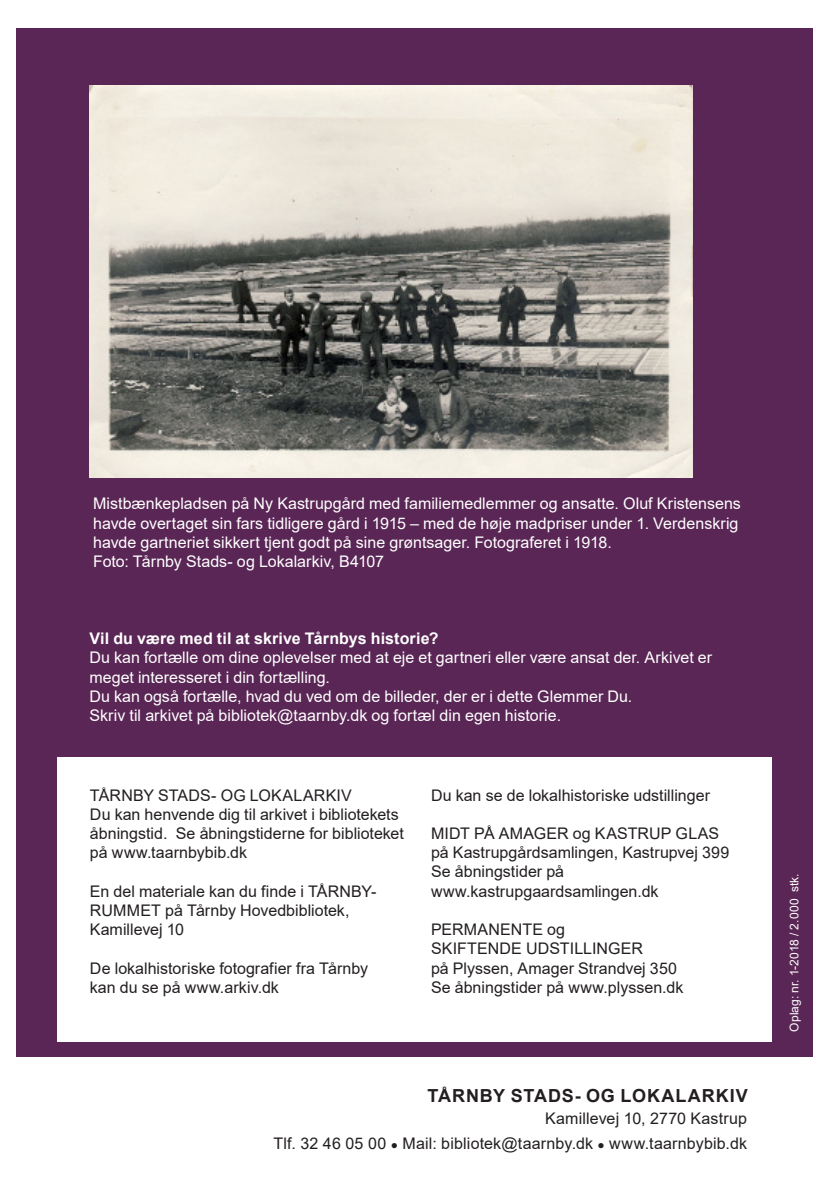
<style>
.page{position:relative;width:840px;height:1191px;background:#fff}
.page>*{position:absolute;margin:0;border:0;box-sizing:border-box;transform-origin:0 0}
.t1{font:700 18px "Arial";letter-spacing:.05em;color:#231f20}
.Brød_side_2_og_bagsi{font:16px/19.2px "Arial";color:#231f20}
.Brød_side_2_og_bagsi-2{font:16px/19.2px "Arial";color:#fff}
.Brød_side_2_og_bagsi-3{font:700 16px "Arial";letter-spacing:.005em;color:#fff}
.Brød_side_2_og_bagsi-4{font:12px "Arial";letter-spacing:.01em;color:#fff}
.s1{font-size:12px}
</style>
<div class="page">
<div style="left:16px;top:28px;width:796px;height:1029px;background:#5a2655"></div>
<img style="left:89px;top:85px;width:603px;height:392px">
<div style="left:58px;top:757px;width:713px;height:285px;background:#fff"></div>
<p class="Brød_side_2_og_bagsi-2" style="left:93px;top:494px;width:649px">Mistbænkepladsen på Ny Kastrupgård med familiemedlemmer og ansatte. Oluf Kristensens havde overtaget sin fars tidligere gård i 1915 – med de høje madpriser under 1. Verdenskrig havde gartneriet sikkert tjent godt på sine grøntsager. Fotograferet i 1918.</p>
<p class="Brød_side_2_og_bagsi-2" style="left:93px;top:552px;width:292px">Foto: Tårnby Stads- og Lokalarkiv, B4107</p>
<p class="Brød_side_2_og_bagsi-3" style="left:89px;top:627px;width:350px">Vil du være med til at skrive Tårnbys historie?</p>
<p class="Brød_side_2_og_bagsi-2" style="left:89px;top:648px;width:624px">Du kan fortælle om dine oplevelser med at eje et gartneri eller være ansat der. Arkivet er meget interesseret i din fortælling.</p>
<p class="Brød_side_2_og_bagsi-2" style="left:89px;top:686px;width:544px">Du kan også fortælle, hvad du ved om de billeder, der er i dette Glemmer Du.</p>
<p class="Brød_side_2_og_bagsi-2" style="left:89px;top:705px;width:473px">Skriv til arkivet på bibliotek@taarnby.dk og fortæl din egen historie.</p>
<p class="Brød_side_2_og_bagsi" style="left:90px;top:785px;width:263px">TÅRNBY STADS- OG LOKALARKIV</p>
<p class="Brød_side_2_og_bagsi" style="left:90px;top:804px;width:315px">Du kan henvende dig til arkivet i bibliotekets åbningstid. Se åbningstiderne for biblioteket på www.taarnbybib.dk</p>
<p class="Brød_side_2_og_bagsi" style="left:90px;top:881px;width:288px">En del materiale kan du finde i TÅRNBY-<br>RUMMET på Tårnby Hovedbibliotek,</p>
<p class="Brød_side_2_og_bagsi" style="left:90px;top:919px;width:96px">Kamillevej 10</p>
<p class="Brød_side_2_og_bagsi" style="left:90px;top:958px;width:279px">De lokalhistoriske fotografier fra Tårnby</p>
<p class="Brød_side_2_og_bagsi" style="left:90px;top:977px;width:190px">kan du se på www.arkiv.dk</p>
<p class="Brød_side_2_og_bagsi" style="left:431px;top:785px;width:280px">Du kan se de lokalhistoriske udstillinger</p>
<p class="Brød_side_2_og_bagsi" style="left:431px;top:823px;width:289px">MIDT PÅ AMAGER og KASTRUP GLAS</p>
<p class="Brød_side_2_og_bagsi" style="left:431px;top:843px;width:299px">på Kastrupgårdsamlingen, Kastrupvej 399</p>
<p class="Brød_side_2_og_bagsi" style="left:431px;top:862px;width:135px">Se åbningstider på</p>
<p class="Brød_side_2_og_bagsi" style="left:431px;top:881px;width:229px">www.kastrupgaardsamlingen.dk</p>
<p class="Brød_side_2_og_bagsi" style="left:431px;top:919px;width:135px">PERMANENTE og</p>
<p class="Brød_side_2_og_bagsi" style="left:431px;top:939px;width:213px">SKIFTENDE UDSTILLINGER</p>
<p class="Brød_side_2_og_bagsi" style="left:431px;top:958px;width:247px">på Plyssen, Amager Strandvej 350</p>
<p class="Brød_side_2_og_bagsi" style="left:431px;top:977px;width:254px">Se åbningstider på www.plyssen.dk</p>
<p class="t1" style="left:427px;top:1082px;width:321px">TÅRNBY STADS- OG LOKALARKIV</p>
<p class="Brød_side_2_og_bagsi" style="left:545px;top:1108px;width:203px">Kamillevej 10, 2770 Kastrup</p>
<p class="Brød_side_2_og_bagsi" style="left:273px;top:1133px;width:475px">Tlf. 32 46 05 00 <span class="s1">●</span> Mail: bibliotek@taarnby.dk <span class="s1">●</span> www.taarnbybib.dk</p>
<p class="Brød_side_2_og_bagsi-4" style="left:785px;top:1031px;width:160px;rotate:-90deg">Oplag: nr. 1-2018 / 2.000 stk.</p>
</div>
